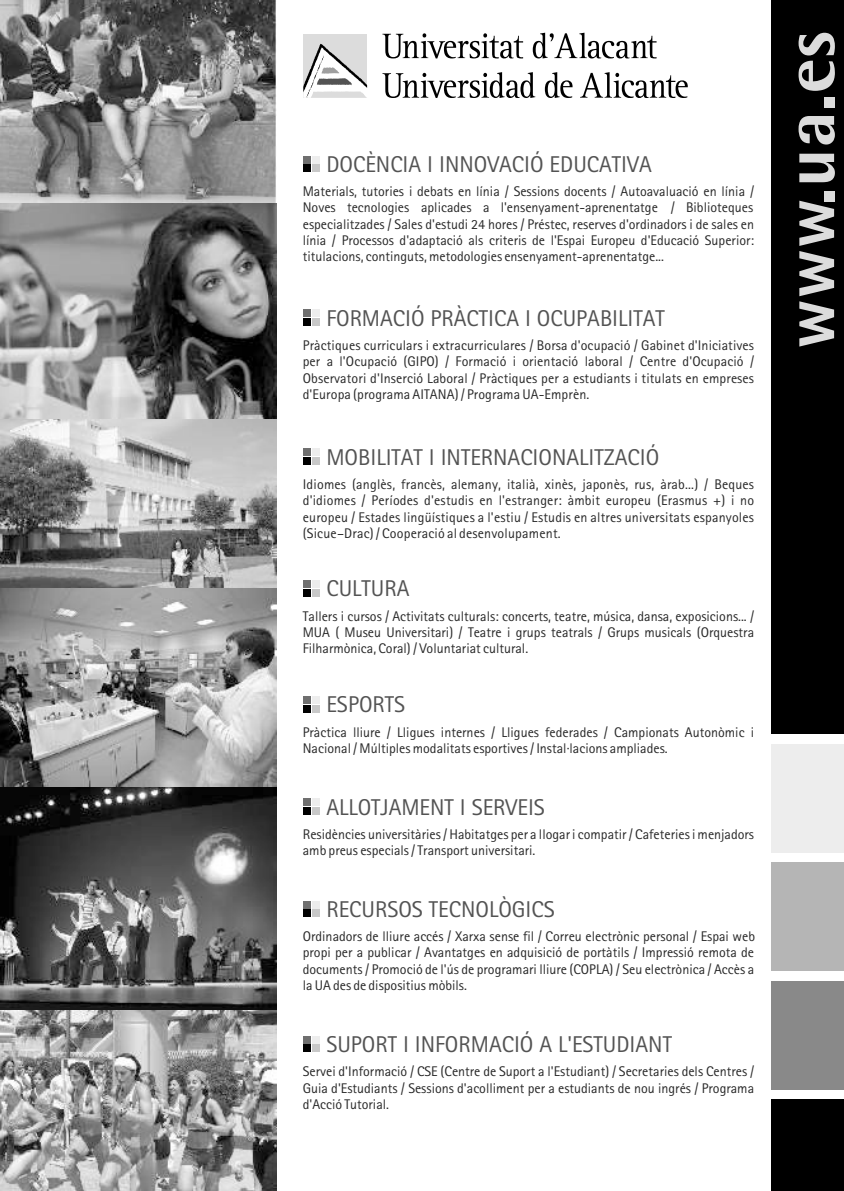
<style>
.page{position:relative;width:844px;height:1191px;background:#fff}
.page>*{position:absolute;margin:0;border:0;box-sizing:border-box;transform-origin:0 0}
.t1{font:700 73.15px "Agfa Rotis Semisans Ex";color:#dcdcdc}
.t2{font:22.93px "Agfa Rotis Sans Serif";color:#535353}
.t3{font:14px/16.3px "Agfa Rotis Sans Serif";color:#282828;text-align:justify}
</style>
<div class="page">
<div style="left:303px;top:457px;width:8px;height:8px;background:#000"></div>
<div style="left:312px;top:457px;width:7px;height:8px;background:#c8c8c8"></div>
<div style="left:303px;top:448px;width:8px;height:8px;background:#6f6f6f"></div>
<div style="left:312px;top:448px;width:7px;height:8px;background:#ededed"></div>
<div style="left:303px;top:589px;width:8px;height:7px;background:#000"></div>
<div style="left:312px;top:589px;width:7px;height:7px;background:#c8c8c8"></div>
<div style="left:303px;top:580px;width:8px;height:8px;background:#6f6f6f"></div>
<div style="left:312px;top:580px;width:7px;height:8px;background:#ededed"></div>
<div style="left:303px;top:318px;width:8px;height:8px;background:#000"></div>
<div style="left:312px;top:318px;width:7px;height:8px;background:#c8c8c8"></div>
<div style="left:303px;top:309px;width:8px;height:8px;background:#6f6f6f"></div>
<div style="left:312px;top:309px;width:7px;height:8px;background:#ededed"></div>
<div style="left:303px;top:705px;width:8px;height:7px;background:#000"></div>
<div style="left:312px;top:705px;width:7px;height:7px;background:#c8c8c8"></div>
<div style="left:303px;top:696px;width:8px;height:8px;background:#6f6f6f"></div>
<div style="left:312px;top:696px;width:7px;height:8px;background:#ededed"></div>
<div style="left:303px;top:807px;width:8px;height:7px;background:#000"></div>
<div style="left:312px;top:807px;width:7px;height:7px;background:#c8c8c8"></div>
<div style="left:303px;top:798px;width:8px;height:8px;background:#6f6f6f"></div>
<div style="left:312px;top:798px;width:7px;height:8px;background:#ededed"></div>
<div style="left:303px;top:1044px;width:8px;height:8px;background:#000"></div>
<div style="left:312px;top:1044px;width:7px;height:8px;background:#c8c8c8"></div>
<div style="left:303px;top:1036px;width:8px;height:7px;background:#6f6f6f"></div>
<div style="left:312px;top:1036px;width:7px;height:7px;background:#ededed"></div>
<svg style="left:382px;top:72px;width:153px;height:26px"></svg>
<svg style="left:544px;top:72px;width:28px;height:26px"></svg>
<svg style="left:580px;top:72px;width:107px;height:26px"></svg>
<div style="left:303px;top:34px;width:64px;height:64px;background:#dcdcdc"></div>
<svg style="left:303px;top:44px;width:64px;height:54px"></svg>
<svg style="left:382px;top:33px;width:141px;height:25px"></svg>
<svg style="left:532px;top:33px;width:124px;height:25px"></svg>
<div style="left:771px;top:0;width:72px;height:733px;background:#000"></div>
<div style="left:771px;top:1099px;width:72px;height:92px;background:#000"></div>
<div style="left:771px;top:862px;width:72px;height:109px;background:#b5b5b5"></div>
<div style="left:771px;top:981px;width:72px;height:108px;background:#898989"></div>
<div style="left:771px;top:744px;width:72px;height:108px;background:#ededed"></div>
<div style="left:303px;top:164px;width:8px;height:8px;background:#000"></div>
<div style="left:312px;top:164px;width:7px;height:8px;background:#c8c8c8"></div>
<div style="left:303px;top:156px;width:8px;height:7px;background:#6f6f6f"></div>
<div style="left:312px;top:156px;width:7px;height:7px;background:#ededed"></div>
<div style="left:303px;top:909px;width:8px;height:8px;background:#000"></div>
<div style="left:312px;top:909px;width:7px;height:8px;background:#c8c8c8"></div>
<div style="left:303px;top:900px;width:8px;height:8px;background:#6f6f6f"></div>
<div style="left:312px;top:900px;width:7px;height:8px;background:#ededed"></div>
<img style="left:0;top:0;width:276px;height:204px">
<img style="left:0;top:591px;width:276px;height:419px">
<img style="left:0;top:419px;width:276px;height:172px">
<img style="left:0;top:1010px;width:276px;height:181px">
<img style="left:0;top:204px;width:276px;height:215px">
<h2 class="t2" style="left:326px;top:156px;width:327px">DOCÈNCIA I INNOVACIÓ EDUCATIVA</h2>
<p class="t3" style="left:303px;top:184px;width:453px">Materials, tutories i debats en línia / Sessions docents / Autoavaluació en línia / Noves tecnologies aplicades a l'ensenyament-aprenentatge / Biblioteques especialitzades / Sales d'estudi 24 hores / Préstec, reserves d'ordinadors i de sales en línia / Processos d'adaptació als criteris de l'Espai Europeu d'Educació Superior: titulacions, continguts, metodologies ensenyament-aprenentatge...</p>
<h2 class="t2" style="left:326px;top:310px;width:340px">FORMACIÓ PRÀCTICA I OCUPABILITAT</h2>
<p class="t3" style="left:303px;top:338px;width:453px">Pràctiques curriculars i extracurriculares / Borsa d'ocupació / Gabinet d'Iniciatives per a l'Ocupació (GIPO) / Formació i orientació laboral / Centre d'Ocupació / Observatori d'Inserció Laboral / Pràctiques per a estudiants i titulats en empreses d'Europa (programa AITANA) / Programa UA-Emprèn.</p>
<h2 class="t2" style="left:326px;top:449px;width:334px">MOBILITAT I INTERNACIONALITZACIÓ</h2>
<p class="t3" style="left:303px;top:477px;width:453px">Idiomes (anglès, francès, alemany, italià, xinès, japonès, rus, àrab...) / Beques d'idiomes / Períodes d'estudis en l'estranger: àmbit europeu (Erasmus +) i no europeu / Estades lingüístiques a l'estiu / Estudis en altres universitats espanyoles (Sicue–Drac) / Cooperació al desenvolupament.</p>
<h2 class="t2" style="left:326px;top:580px;width:84px">CULTURA</h2>
<p class="t3" style="left:303px;top:609px;width:452px">Tallers i cursos / Activitats culturals: concerts, teatre, música, dansa, exposicions... / MUA ( Museu Universitari) / Teatre i grups teatrals / Grups musicals (Orquestra Filharmònica, Coral) / Voluntariat cultural.</p>
<h2 class="t2" style="left:326px;top:696px;width:80px">ESPORTS</h2>
<p class="t3" style="left:303px;top:725px;width:452px">Pràctica lliure / Lligues internes / Lligues federades / Campionats Autonòmic i<br>Nacional / Múltiples modalitats esportives / Instal·lacions ampliades.</p>
<h2 class="t2" style="left:326px;top:798px;width:220px">ALLOTJAMENT I SERVEIS</h2>
<p class="t3" style="left:303px;top:827px;width:452px">Residències universitàries / Habitatges per a llogar i compatir / Cafeteries i menjadors amb preus especials / Transport universitari.</p>
<h2 class="t2" style="left:326px;top:901px;width:230px">RECURSOS TECNOLÒGICS</h2>
<p class="t3" style="left:303px;top:929px;width:453px">Ordinadors de lliure accés / Xarxa sense fil / Correu electrònic personal / Espai web propi per a publicar / Avantatges en adquisició de portàtils / Impressió remota de documents / Promoció de l'ús de programari lliure (COPLA) / Seu electrònica / Accès a la UA des de dispositius mòbils.</p>
<h2 class="t2" style="left:326px;top:1036px;width:347px">SUPORT I INFORMACIÓ A L'ESTUDIANT</h2>
<p class="t3" style="left:303px;top:1064px;width:452px">Servei d'Informació / CSE (Centre de Suport a l'Estudiant) / Secretaries dels Centres / Guia d'Estudiants / Sessions d'acolliment per a estudiants de nou ingrés / Programa d'Acció Tutorial.</p>
<h1 class="t1" style="left:783px;top:349px;width:320px;rotate:-90deg">www.ua.es</h1>
</div>
